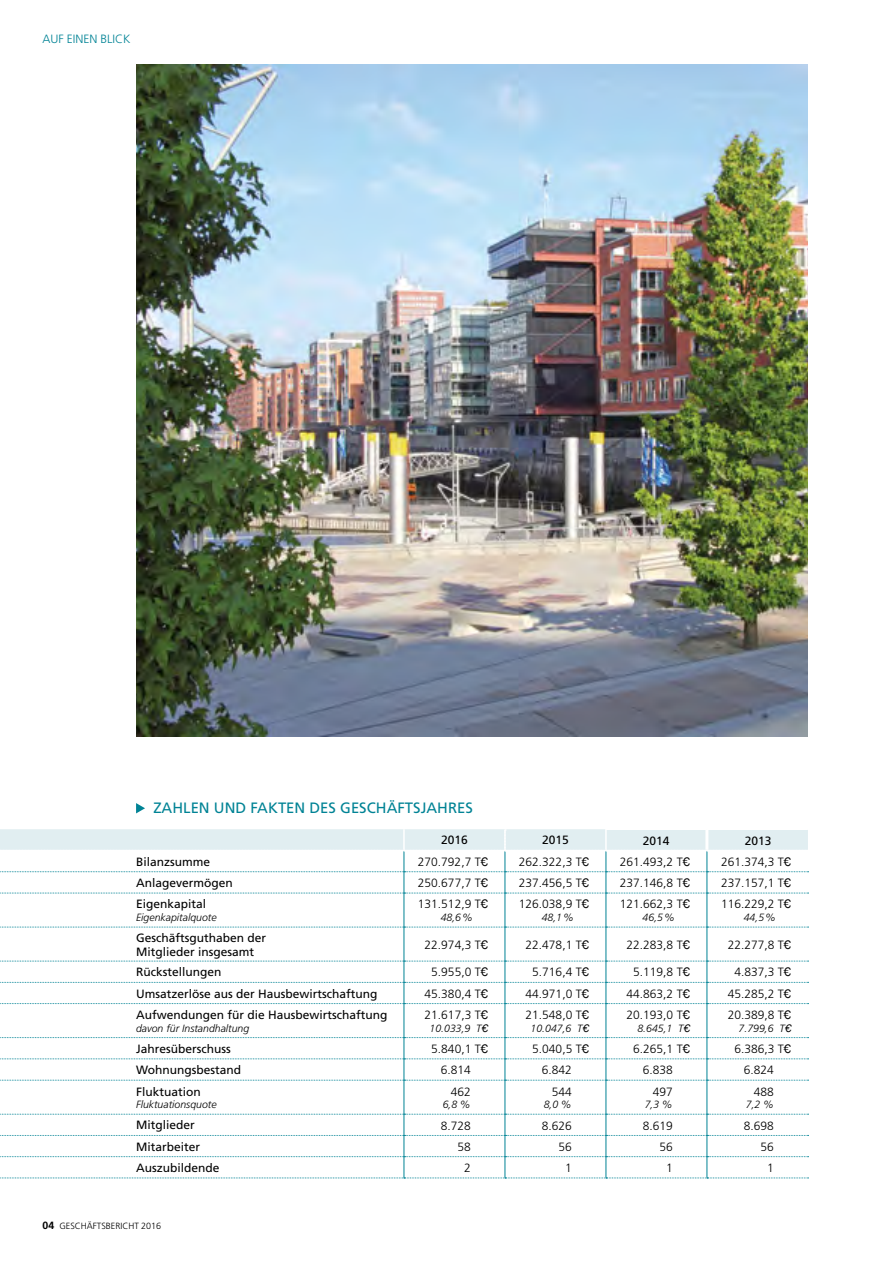
<style>
.page{position:relative;width:893px;height:1263px;background:#fff}
.page>*{position:absolute;margin:0;border:0;box-sizing:border-box;transform-origin:0 0}
.t1{font:15px "Frutiger";color:#008395}
.t2{font:300 12px "Frutiger";color:#000}
.t3{font:12px/14.4px "Frutiger";color:#000}
.t4{font:300 12px "Frutiger";color:#008395}
.t5{font:italic 300 10.5px "Frutiger";color:#000}
.t6{font:300 9px "Frutiger";color:#000}
.s1{font-family:"Franklin Gothic";font-weight:400;font-size:12.75px}
.s2{font-family:"Franklin Gothic";font-weight:400;font-size:11.25px}
.s3{font-weight:700;font-size:10.5px}
</style>
<div class="page">
<img style="left:136px;top:65px;width:672px;height:672px">
<svg style="left:0;top:927px;width:808px;height:1px"></svg>
<hr style="left:404px;top:893px;width:1px;height:34px;background:#008395">
<hr style="left:505px;top:893px;width:1px;height:34px;background:#008395">
<hr style="left:606px;top:893px;width:1px;height:34px;background:#008395">
<hr style="left:707px;top:893px;width:1px;height:34px;background:#008395">
<hr style="left:404px;top:927px;width:1px;height:34px;background:#008395">
<hr style="left:505px;top:927px;width:1px;height:34px;background:#008395">
<hr style="left:606px;top:927px;width:1px;height:34px;background:#008395">
<hr style="left:707px;top:927px;width:1px;height:34px;background:#008395">
<svg style="left:0;top:961px;width:808px;height:43px"></svg>
<hr style="left:404px;top:1003px;width:1px;height:34px;background:#008395">
<hr style="left:505px;top:1003px;width:1px;height:34px;background:#008395">
<hr style="left:606px;top:1003px;width:1px;height:34px;background:#008395">
<hr style="left:707px;top:1003px;width:1px;height:34px;background:#008395">
<svg style="left:0;top:1037px;width:808px;height:44px"></svg>
<hr style="left:404px;top:1080px;width:1px;height:34px;background:#008395">
<hr style="left:505px;top:1080px;width:1px;height:34px;background:#008395">
<hr style="left:606px;top:1080px;width:1px;height:34px;background:#008395">
<hr style="left:707px;top:1080px;width:1px;height:34px;background:#008395">
<svg style="left:0;top:1114px;width:808px;height:64px"></svg>
<svg style="left:0;top:829px;width:808px;height:65px"></svg>
<hr style="left:705px;top:830px;width:3px;height:20px;background:#fff">
<svg style="left:136px;top:803px;width:9px;height:10px"></svg>
<p class="t4" style="left:43px;top:32px;width:90px">AUF EINEN BLICK</p>
<p class="t1" style="left:153px;top:799px;width:321px">Zahlen und Fakten des geschäftsjahres</p>
<p class="t3" style="left:441px;top:833px;width:28px">2016</p>
<p class="t3" style="left:542px;top:833px;width:28px">2015</p>
<p class="t3" style="left:643px;top:833px;width:28px">2014</p>
<p class="t3" style="left:745px;top:833px;width:28px">2013</p>
<p class="t3" style="left:136px;top:854px;width:76px">Bilanzsumme</p>
<p class="t2" style="left:418px;top:855px;width:72px">270.792,7 T<span class="s1">€</span></p>
<p class="t2" style="left:519px;top:855px;width:72px">262.322,3 T<span class="s1">€</span></p>
<p class="t2" style="left:620px;top:855px;width:72px">261.493,2 T<span class="s1">€</span></p>
<p class="t2" style="left:721px;top:855px;width:72px">261.374,3 T<span class="s1">€</span></p>
<p class="t3" style="left:136px;top:875px;width:98px">Anlagevermögen</p>
<p class="t2" style="left:418px;top:876px;width:72px">250.677,7 T<span class="s1">€</span></p>
<p class="t2" style="left:519px;top:876px;width:72px">237.456,5 T<span class="s1">€</span></p>
<p class="t2" style="left:620px;top:876px;width:72px">237.146,8 T<span class="s1">€</span></p>
<p class="t2" style="left:721px;top:876px;width:72px">237.157,1 T<span class="s1">€</span></p>
<p class="t3" style="left:136px;top:897px;width:72px">Eigenkapital</p>
<p class="t5" style="left:136px;top:911px;width:82px">Eigenkapitalquote</p>
<p class="t2" style="left:418px;top:897px;width:72px">131.512,9 T<span class="s1">€</span></p>
<p class="t5" style="left:441px;top:911px;width:33px">48,6%</p>
<p class="t2" style="left:519px;top:897px;width:72px">126.038,9 T<span class="s1">€</span></p>
<p class="t5" style="left:542px;top:911px;width:33px">48,1%</p>
<p class="t2" style="left:620px;top:897px;width:72px">121.662,3 T<span class="s1">€</span></p>
<p class="t5" style="left:643px;top:911px;width:33px">46,5%</p>
<p class="t2" style="left:721px;top:897px;width:72px">116.229,2 T<span class="s1">€</span></p>
<p class="t5" style="left:744px;top:911px;width:33px">44,5%</p>
<p class="t3" style="left:136px;top:930px;width:132px">Geschäftsguthaben der<br>Mitglieder insgesamt</p>
<p class="t2" style="left:425px;top:938px;width:65px">22.974,3 T<span class="s1">€</span></p>
<p class="t2" style="left:526px;top:938px;width:65px">22.478,1 T<span class="s1">€</span></p>
<p class="t2" style="left:627px;top:938px;width:65px">22.283,8 T<span class="s1">€</span></p>
<p class="t2" style="left:728px;top:938px;width:65px">22.277,8 T<span class="s1">€</span></p>
<p class="t3" style="left:136px;top:965px;width:87px">Rückstellungen</p>
<p class="t2" style="left:431px;top:965px;width:58px">5.955,0 T<span class="s1">€</span></p>
<p class="t2" style="left:532px;top:965px;width:58px">5.716,4 T<span class="s1">€</span></p>
<p class="t2" style="left:633px;top:965px;width:58px">5.119,8 T<span class="s1">€</span></p>
<p class="t2" style="left:734px;top:965px;width:58px">4.837,3 T<span class="s1">€</span></p>
<p class="t3" style="left:136px;top:986px;width:243px">U msatzerlöse aus der Hausbewirtschaftung</p>
<p class="t2" style="left:425px;top:987px;width:65px">45.380,4 T<span class="s1">€</span></p>
<p class="t2" style="left:526px;top:987px;width:65px">44.971,0 T<span class="s1">€</span></p>
<p class="t2" style="left:627px;top:987px;width:65px">44.863,2 T<span class="s1">€</span></p>
<p class="t2" style="left:728px;top:987px;width:65px">45.285,2 T<span class="s1">€</span></p>
<p class="t3" style="left:136px;top:1007px;width:253px">Aufwendungen für die Hausbewirtschaftung</p>
<p class="t5" style="left:136px;top:1022px;width:115px">davon für Instandhaltung</p>
<p class="t2" style="left:425px;top:1008px;width:65px">21.617,3 T<span class="s1">€</span></p>
<p class="t5" style="left:430px;top:1022px;width:60px">10.033,9 T<span class="s2">€</span></p>
<p class="t2" style="left:526px;top:1008px;width:65px">21.548,0 T<span class="s1">€</span></p>
<p class="t5" style="left:531px;top:1022px;width:60px">10.047,6 T<span class="s2">€</span></p>
<p class="t2" style="left:627px;top:1008px;width:65px">20.193,0 T<span class="s1">€</span></p>
<p class="t5" style="left:637px;top:1022px;width:54px">8.645,1 T<span class="s2">€</span></p>
<p class="t2" style="left:728px;top:1008px;width:65px">20.389,8 T<span class="s1">€</span></p>
<p class="t5" style="left:739px;top:1022px;width:54px">7.799,6 T<span class="s2">€</span></p>
<p class="t3" style="left:136px;top:1041px;width:96px">Jahresüberschuss</p>
<p class="t2" style="left:431px;top:1042px;width:58px">5.840,1 T<span class="s1">€</span></p>
<p class="t2" style="left:532px;top:1042px;width:58px">5.040,5 T<span class="s1">€</span></p>
<p class="t2" style="left:633px;top:1042px;width:58px">6.265,1 T<span class="s1">€</span></p>
<p class="t2" style="left:734px;top:1042px;width:58px">6.386,3 T<span class="s1">€</span></p>
<p class="t3" style="left:136px;top:1063px;width:106px">Wohnungsbestand</p>
<p class="t2" style="left:441px;top:1063px;width:32px">6.814</p>
<p class="t2" style="left:542px;top:1063px;width:32px">6.842</p>
<p class="t2" style="left:643px;top:1063px;width:32px">6.838</p>
<p class="t2" style="left:744px;top:1063px;width:32px">6.824</p>
<p class="t3" style="left:136px;top:1084px;width:66px">Fluktuation</p>
<p class="t5" style="left:136px;top:1098px;width:82px">Fluktuationsquote</p>
<p class="t2" style="left:451px;top:1084px;width:22px">462</p>
<p class="t5" style="left:443px;top:1098px;width:29px">6,8 %</p>
<p class="t2" style="left:653px;top:1084px;width:22px">497</p>
<p class="t5" style="left:645px;top:1098px;width:29px">7,3 %</p>
<p class="t2" style="left:754px;top:1084px;width:22px">488</p>
<p class="t5" style="left:746px;top:1098px;width:29px">7,2 %</p>
<p class="t2" style="left:552px;top:1084px;width:22px">544</p>
<p class="t5" style="left:544px;top:1098px;width:29px">8,0 %</p>
<p class="t3" style="left:136px;top:1118px;width:60px">Mitglieder</p>
<p class="t2" style="left:441px;top:1118px;width:32px">8.728</p>
<p class="t2" style="left:542px;top:1118px;width:32px">8.626</p>
<p class="t2" style="left:643px;top:1118px;width:32px">8.619</p>
<p class="t2" style="left:744px;top:1118px;width:32px">8.698</p>
<p class="t3" style="left:136px;top:1139px;width:66px">Mitarbeiter</p>
<p class="t2" style="left:457px;top:1140px;width:15px">58</p>
<p class="t2" style="left:558px;top:1140px;width:15px">56</p>
<p class="t2" style="left:659px;top:1140px;width:15px">56</p>
<p class="t2" style="left:760px;top:1140px;width:15px">56</p>
<p class="t3" style="left:136px;top:1160px;width:85px">Auszubildende</p>
<p class="t2" style="left:464px;top:1161px;width:8px">2</p>
<p class="t2" style="left:565px;top:1161px;width:8px">1</p>
<p class="t2" style="left:666px;top:1161px;width:8px">1</p>
<p class="t2" style="left:767px;top:1161px;width:8px">1</p>
<p class="t6" style="left:43px;top:1221px;width:120px"><span class="s3">04</span> GESCHÄFTSBERICHT 2016</p>
</div>
